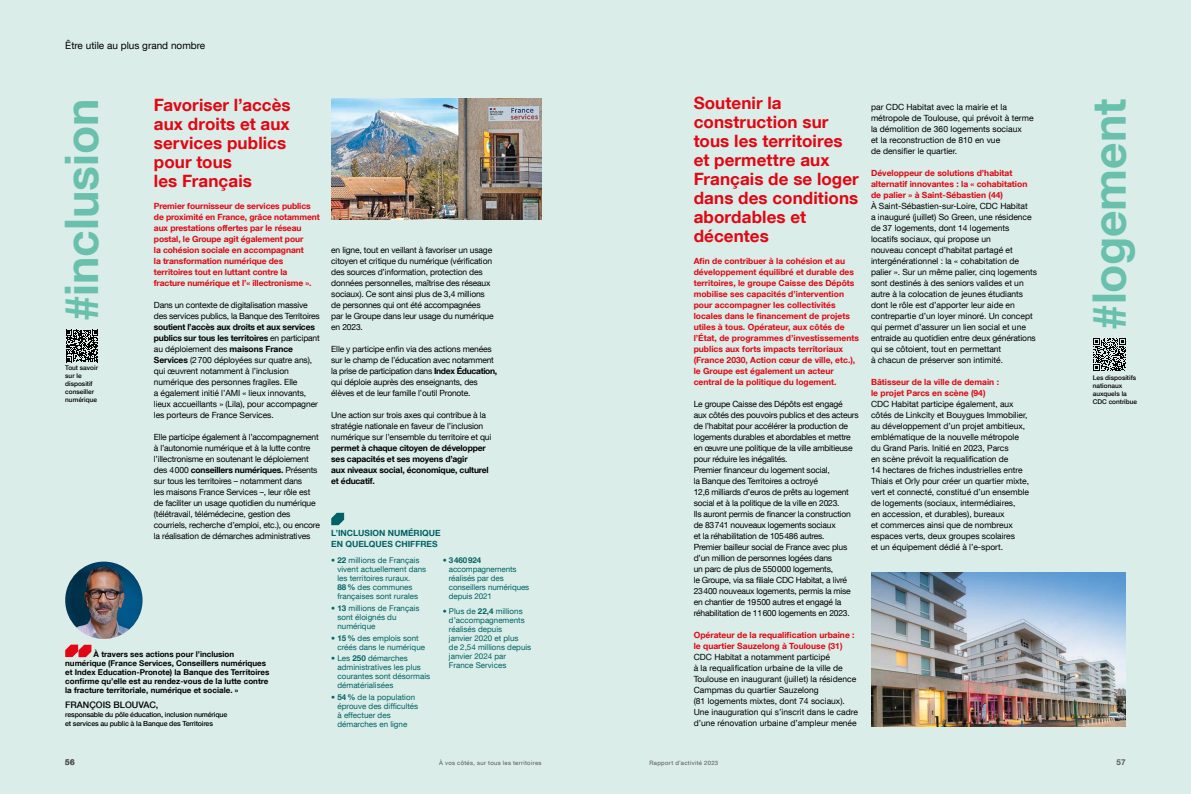
<style>
.page{position:relative;width:1191px;height:794px;background:#daede8}
.page>*{position:absolute;margin:0;border:0;box-sizing:border-box;transform-origin:0 0}
.t1{font:700 46.2px "Helvetica Neue LT Com";letter-spacing:-.005em;color:#69c0ac}
.t2{font:700 17px/19px "Helvetica Neue LT Com";letter-spacing:.005em;color:#e30613}
.t3{font:10px "Helvetica Neue LT Com";color:#000}
.t4{font:500 9px "Helvetica Neue LT Com";color:#000}
.t5{font:8.5px/11px "Helvetica Neue LT Com";letter-spacing:-.02em;color:#000}
.t6{font:700 8.5px/11px "Helvetica Neue LT Com";color:#e30613}
.t7{font:8.5px/11px "Helvetica Neue LT Com";color:#000}
.t8{font:700 8.5px/11px "Helvetica Neue LT Com";letter-spacing:-.02em;color:#000}
.t9{font:700 8.5px/11px "Helvetica Neue LT Com";color:#006265}
.t10{font:8px/9px "Helvetica Neue LT Com";color:#006265}
.t11{font:700 8px/9px "Helvetica Neue LT Com";color:#000}
.t12{font:700 8px "Helvetica Neue LT Com";color:#575756}
.t13{font:500 7px/9px "Helvetica Neue LT Com";letter-spacing:-.02em;color:#000}
.t14{font:500 6.5px/8px "Helvetica Neue LT Com";color:#000}
.t15{font:6px "Helvetica Neue LT Com";letter-spacing:.055em;color:#575756}
.s1{font-weight:700}
</style>
<div class="page">
<img style="left:331px;top:99px;width:210px;height:121px">
<img style="left:871px;top:572px;width:254px;height:154px">
<svg style="left:331px;top:513px;width:13px;height:12px"></svg>
<svg style="left:65px;top:644px;width:26px;height:13px"></svg>
<svg style="left:1093px;top:338px;width:32px;height:33px"></svg>
<svg style="left:66px;top:330px;width:32px;height:32px"></svg>
<img style="left:65px;top:561px;width:78px;height:78px;border-radius:39px">
<p class="t3" style="left:65px;top:39px;width:142px">Être utile au plus grand nombre</p>
<h1 class="t1" style="left:53px;top:321px;width:223px;rotate:-90deg">#inclusion</h1>
<h2 class="t2" style="left:693px;top:93px;width:167px">Soutenir la construction sur tous les territoires et permettre aux<br>Français de se loger dans des conditions abordables et décentes</h2>
<h2 class="t2" style="left:154px;top:95px;width:138px">Favoriser l’accès aux droits et aux services publics pour tous<br>les Français</h2>
<h1 class="t1" style="left:1080px;top:330px;width:232px;rotate:-90deg">#logement</h1>
<p class="t7" style="left:871px;top:101px;width:164px">par CDC Habitat avec la mairie et la métropole de Toulouse, qui prévoit à terme la démolition de 360 logements sociaux<br>et la reconstruction de 810 en vue<br>de densifier le quartier.</p>
<p class="t6" style="left:871px;top:167px;width:158px">Développeur de solutions d’habitat alternatif innovantes : la « cohabitation de palier » à Saint-Sébastien (44)</p>
<p class="t5" style="left:871px;top:200px;width:167px">À Saint-Sébastien-sur-Loire, CDC Habitat<br>a inauguré (juillet) So Green, une résidence de 37 logements, dont 14 logements locatifs sociaux, qui propose un<br>nouveau concept d’habitat partagé et intergénérationnel : la « cohabitation de palier ». Sur un même palier, cinq logements sont destinés à des seniors valides et un autre à la colocation de jeunes étudiants dont le rôle est d’apporter leur aide en contrepartie d’un loyer minoré. Un concept qui permet d’assurer un lien social et une entraide au quotidien entre deux générations qui se côtoient, tout en permettant<br>à chacun de préserver son intimité.</p>
<p class="t6" style="left:871px;top:376px;width:129px">Bâtisseur de la ville de demain : le projet Parcs en scène (94)</p>
<p class="t5" style="left:871px;top:398px;width:159px">CDC Habitat participe également, aux côtés de Linkcity et Bouygues Immobilier, au développement d’un projet ambitieux, emblématique de la nouvelle métropole du Grand Paris. Initié en 2023, Parcs<br>en scène prévoit la requalification de<br>14 hectares de friches industrielles entre Thiais et Orly pour créer un quartier mixte, vert et connecté, constitué d’un ensemble de logements (sociaux, intermédiaires,<br>en accession, et durables), bureaux<br>et commerces ainsi que de nombreux espaces verts, deux groupes scolaires<br>et un équipement dédié à l’e-sport.</p>
<p class="t6" style="left:154px;top:200px;width:167px">Premier fournisseur de services publics de proximité en France, grâce notamment aux prestations offertes par le réseau postal, le Groupe agit également pour<br>la cohésion sociale en accompagnant<br>la transformation numérique des territoires tout en luttant contre la fracture numérique et l’« illectronisme ».</p>
<p class="t5" style="left:154px;top:299px;width:167px">Dans un contexte de digitalisation massive des services publics, la Banque des Territoires</p>
<p class="t5" style="left:154px;top:321px;width:167px"><span class="s1">soutient l’accès aux droits et aux services publics sur tous les territoires</span> en participant au déploiement des <span class="s1">maisons France Services</span> (2700 déployées sur quatre ans), qui œuvrent notamment à l’inclusion numérique des personnes fragiles. Elle<br>a également initié l’AMI « lieux innovants, lieux accueillants » (Lila), pour accompagner les porteurs de France Services.</p>
<p class="t5" style="left:154px;top:431px;width:167px">Elle participe également à l’accompagnement à l’autonomie numérique et à la lutte contre l’illectronisme en soutenant le déploiement des 4000 <span class="s1">conseillers numériques.</span> Présents sur tous les territoires – notamment dans<br>les maisons France Services –, leur rôle est de faciliter un usage quotidien du numérique (télétravail, télémédecine, gestion des courriels, recherche d’emploi, etc.), ou encore la réalisation de démarches administratives</p>
<p class="t5" style="left:331px;top:244px;width:164px">en ligne, tout en veillant à favoriser un usage citoyen et critique du numérique (vérification des sources d’information, protection des données personnelles, maîtrise des réseaux sociaux). Ce sont ainsi plus de 3,4 millions de personnes qui ont été accompagnées par le Groupe dans leur usage du numérique en 2023.</p>
<p class="t5" style="left:331px;top:343px;width:167px">Elle y participe enfin via des actions menées sur le champ de l’éducation avec notamment la prise de participation dans <span class="s1">Index Éducation, </span>qui déploie auprès des enseignants, des élèves et de leur famille l’outil Pronote.</p>
<p class="t5" style="left:331px;top:409px;width:162px">Une action sur trois axes qui contribue à la stratégie nationale en faveur de l’inclusion numérique sur l’ensemble du territoire et qui</p>
<p class="t8" style="left:331px;top:442px;width:159px">permet à chaque citoyen de développer ses capacités et ses moyens d’agir<br>aux niveaux social, économique, culturel et éducatif.</p>
<p class="t6" style="left:693px;top:255px;width:167px">Afin de contribuer à la cohésion et au développement équilibré et durable des territoires, le groupe Caisse des Dépôts mobilise ses capacités d’intervention pour accompagner les collectivités locales dans le financement de projets utiles à tous. Opérateur, aux côtés de l’État, de programmes d’investissements publics aux forts impacts territoriaux (France 2030, Action cœur de ville, etc.), le Groupe est également un acteur central de la politique du logement.</p>
<p class="t5" style="left:693px;top:398px;width:167px">Le groupe Caisse des Dépôts est engagé<br>aux côtés des pouvoirs publics et des acteurs de l’habitat pour accélérer la production de logements durables et abordables et mettre en œuvre une politique de la ville ambitieuse pour réduire les inégalités.<br>Premier financeur du logement social,<br>la Banque des Territoires a octroyé<br>12,6 milliards d’euros de prêts au logement social et à la politique de la ville en 2023.<br>Ils auront permis de financer la construction de 83741 nouveaux logements sociaux<br>et la réhabilitation de 105486 autres.<br>Premier bailleur social de France avec plus d’un million de personnes logées dans<br>un parc de plus de 550000 logements,<br>le Groupe, via sa filiale CDC Habitat, a livré 23400 nouveaux logements, permis la mise en chantier de 19500 autres et engagé la réhabilitation de 11600 logements en 2023.</p>
<p class="t6" style="left:693px;top:629px;width:162px">Opérateur de la requalification urbaine : le quartier Sauzelong à Toulouse (31)</p>
<p class="t7" style="left:693px;top:651px;width:166px">CDC Habitat a notamment participé<br>à la requalification urbaine de la ville de Toulouse en inaugurant (juillet) la résidence Campmas du quartier Sauzelong<br>(81 logements mixtes, dont 74 sociaux).<br>Une inauguration qui s’inscrit dans le cadre d’une rénovation urbaine d’ampleur menée</p>
<p class="t14" style="left:65px;top:364px;width:34px">Tout savoir sur le dispositif conseiller numérique</p>
<p class="t14" style="left:1092px;top:373px;width:46px">Les dispositifs nationaux auxquels la<br>CDC contribue</p>
<p class="t9" style="left:331px;top:527px;width:111px">L’INCLUSION NUMÉRIQUE<br>EN QUELQUES CHIFFRES</p>
<p class="t10" style="left:449px;top:555px;width:82px;text-indent:-6px">• <span class="s1">3460924 </span>accompagnements réalisés par des conseillers numériques depuis 2021</p>
<p class="t10" style="left:449px;top:606px;width:84px;text-indent:-6px">• Plus de <span class="s1">22,4</span> millions d’accompagnements réalisés depuis<br>janvier 2020 et plus<br>de 2,54 millions depuis janvier 2024 par<br>France Services</p>
<p class="t10" style="left:337px;top:555px;width:90px;text-indent:-6px">• <span class="s1">22</span> millions de Français vivent actuellement dans les territoires ruraux.<br><span class="s1">88%</span> des communes françaises sont rurales</p>
<p class="t10" style="left:337px;top:603px;width:83px;text-indent:-6px">• <span class="s1">13</span> millions de Français sont éloignés du numérique</p>
<p class="t10" style="left:337px;top:633px;width:89px;text-indent:-6px">• <span class="s1">15%</span> des emplois sont créés dans le numérique</p>
<p class="t10" style="left:337px;top:654px;width:94px;text-indent:-6px">• Les <span class="s1">250</span> démarches administratives les plus courantes sont désormais dématérialisées</p>
<p class="t10" style="left:337px;top:692px;width:82px;text-indent:-6px">• <span class="s1">54%</span> de la population éprouve des difficultés à effectuer des démarches en ligne</p>
<p class="t11" style="left:65px;top:649px;width:206px;text-indent:28px">À travers ses actions pour l’inclusion numérique (France Services, Conseillers numériques et Index Education-Pronote) la Banque des Territoires confirme qu’elle est au rendez-vous de la lutte contre la fracture territoriale, numérique et sociale. »</p>
<p class="t4" style="left:65px;top:699px;width:95px">FRANÇOIS BLOUVAC,</p>
<p class="t13" style="left:65px;top:710px;width:164px">responsable du pôle éducation, inclusion numérique et services au public à la Banque des Territoires</p>
<p class="t12" style="left:65px;top:757px;width:11px">56</p>
<p class="t15" style="left:439px;top:759px;width:104px">À vos côtés, sur tous les territoires</p>
<p class="t15" style="left:649px;top:759px;width:70px">Rapport d’activité 2023</p>
<p class="t12" style="left:1116px;top:757px;width:11px">57</p>
</div>
